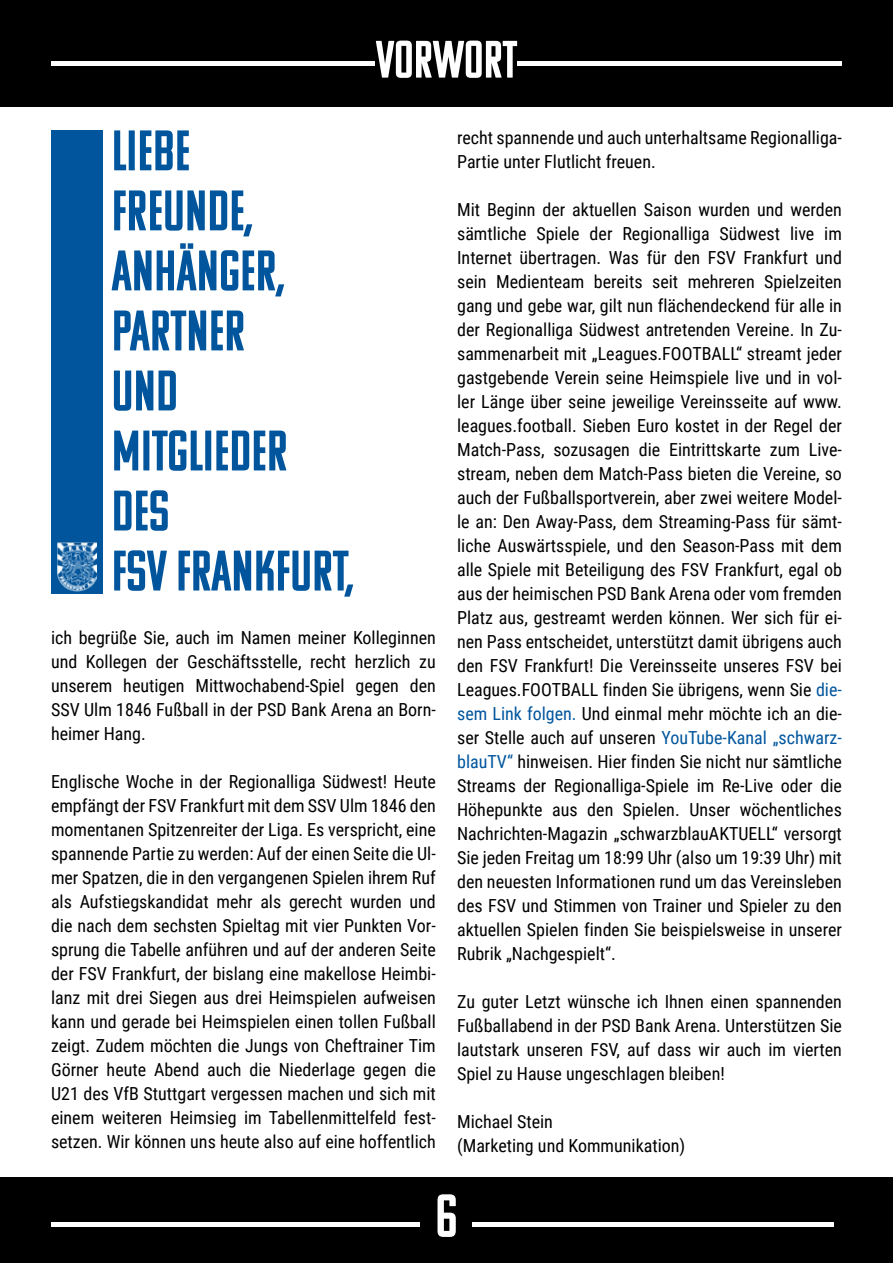
<style>
.page{position:relative;width:893px;height:1263px;background:#fff}
.page>*{position:absolute;margin:0;border:0;box-sizing:border-box;transform-origin:0 0}
.t1{font:60px "Komu A";color:#fff}
.t2{font:57px/60px "Komu A";color:#00559d}
.t3{font:52.5px "Komu A";letter-spacing:-.005em;color:#fff}
.t4{font:18px/24px "Roboto Condensed";color:#000;text-align:justify}
.s1{color:#00559d}
</style>
<div class="page">
<div style="left:0;top:0;width:893px;height:106px;background:#000"></div>
<hr style="left:51px;top:61px;width:791px;height:4px;background:#fff">
<div style="left:0;top:1178px;width:893px;height:85px;background:#000"></div>
<hr style="left:51px;top:1222px;width:782px;height:4px;background:#fff">
<div style="left:421px;top:1191px;width:51px;height:55px;background:#000"></div>
<div style="left:376px;top:38px;width:141px;height:40px;background:#000"></div>
<div style="left:51px;top:131px;width:52px;height:463px;background:#00559d"></div>
<img style="left:57px;top:542px;width:39px;height:49px">
<h3 class="t3" style="left:376px;top:32px;width:143px">VORWORT</h3>
<h2 class="t2" style="left:112px;top:121px;width:243px">LIEBE<br>FREUNDE,<br>ANHÄNGER,<br>PARTNER<br>UND<br>MITGLIEDER<br>DES<br>FSV FRANKFURT,</h2>
<p class="t4" style="left:457px;top:125px;width:386px">recht spannende und auch unterhaltsame Regionalliga-<br>Partie unter Flutlicht freuen.</p>
<p class="t4" style="left:457px;top:197px;width:386px">Mit Beginn der aktuellen Saison wurden und werden sämtliche Spiele der Regionalliga Südwest live im Internet übertragen. Was für den FSV Frankfurt und sein Medienteam bereits seit mehreren Spielzeiten gang und gebe war, gilt nun flächendeckend für alle in der Regionalliga Südwest antretenden Vereine. In Zu&shy;sammenarbeit mit „Leagues.FOOTBALL“ streamt jeder gastgebende Verein seine Heimspiele live und in vol&shy;ler Länge über seine jeweilige Vereinsseite auf www. leagues.football. Sieben Euro kostet in der Regel der Match-Pass, sozusagen die Eintrittskarte zum Live&shy;stream, neben dem Match-Pass bieten die Vereine, so auch der Fußballsportverein, aber zwei weitere Model&shy;le an: Den Away-Pass, dem Streaming-Pass für sämt&shy;liche Auswärtsspiele, und den Season-Pass mit dem alle Spiele mit Beteiligung des FSV Frankfurt, egal ob aus der heimischen PSD Bank Arena oder vom fremden Platz aus, gestreamt werden können. Wer sich für ei&shy;nen Pass entscheidet, unterstützt damit übrigens auch den FSV Frankfurt! Die Vereinsseite unseres FSV bei Leagues.FOOTBALL finden Sie übrigens, wenn Sie <span class="s1">die&shy;sem Link folgen.</span> Und einmal mehr möchte ich an die&shy;ser Stelle auch auf unseren <span class="s1">YouTube-Kanal „schwarz&shy;blauTV“</span> hinweisen. Hier finden Sie nicht nur sämtliche Streams der Regionalliga-Spiele im Re-Live oder die Höhepunkte aus den Spielen. Unser wöchentliches Nachrichten-Magazin „schwarzblauAKTUELL“ versorgt Sie jeden Freitag um 18:99 Uhr (also um 19:39 Uhr) mit den neuesten Informationen rund um das Vereinsleben des FSV und Stimmen von Trainer und Spieler zu den aktuellen Spielen finden Sie beispielsweise in unserer Rubrik „Nachgespielt“.</p>
<p class="t4" style="left:457px;top:989px;width:386px">Zu guter Letzt wünsche ich Ihnen einen spannenden Fußballabend in der PSD Bank Arena. Unterstützen Sie lautstark unseren FSV, auf dass wir auch im vierten Spiel zu Hause ungeschlagen bleiben!</p>
<p class="t4" style="left:457px;top:1109px;width:230px">Michael Stein<br>(Marketing und Kommunikation)</p>
<p class="t4" style="left:51px;top:625px;width:386px">ich begrüße Sie, auch im Namen meiner Kolleginnen und Kollegen der Geschäftsstelle, recht herzlich zu unserem heutigen Mittwochabend-Spiel gegen den SSV Ulm 1846 Fußball in der PSD Bank Arena an Born&shy;heimer Hang.</p>
<p class="t4" style="left:51px;top:769px;width:386px">Englische Woche in der Regionalliga Südwest! Heute empfängt der FSV Frankfurt mit dem SSV Ulm 1846 den momentanen Spitzenreiter der Liga. Es verspricht, eine spannende Partie zu werden: Auf der einen Seite die Ul&shy;mer Spatzen, die in den vergangenen Spielen ihrem Ruf als Aufstiegskandidat mehr als gerecht wurden und die nach dem sechsten Spieltag mit vier Punkten Vor&shy;sprung die Tabelle anführen und auf der anderen Seite der FSV Frankfurt, der bislang eine makellose Heimbi&shy;lanz mit drei Siegen aus drei Heimspielen aufweisen kann und gerade bei Heimspielen einen tollen Fußball zeigt. Zudem möchten die Jungs von Cheftrainer Tim Görner heute Abend auch die Niederlage gegen die U21 des VfB Stuttgart vergessen machen und sich mit einem weiteren Heimsieg im Tabellenmittelfeld fest&shy;setzen. Wir können uns heute also auf eine hoffentlich</p>
<h1 class="t1" style="left:435px;top:1185px;width:24px">6</h1>
</div>
